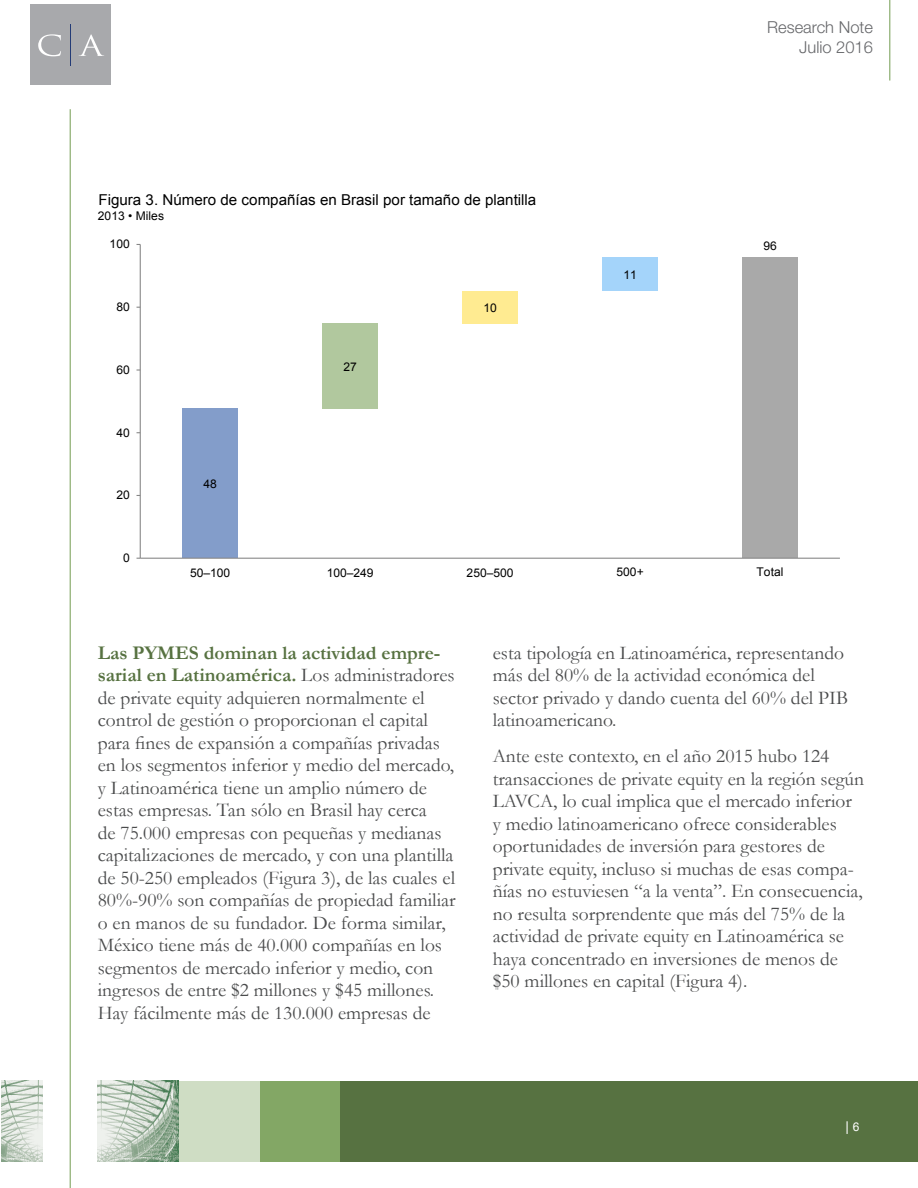
<style>
.page{position:relative;width:918px;height:1188px;background:#fff}
.page>*{position:absolute;margin:0;border:0;box-sizing:border-box;transform-origin:0 0}
.t1{font:19.5px/22.5px "Garamond";color:#4a4b4c}
.t2{font:300 16.5px/19.5px "Helvetica Neue LT Std";color:#67686b;text-align:right}
.t3{font:15px "Arial";color:#000}
.t4{font:13.5px "Arial";color:#fff}
.t5{font:12px "Arial";color:#000}
.s1{font-weight:700;color:#577241}
.s2{font-size:12px}
</style>
<div class="page">
<img style="left:1px;top:1081px;width:42px;height:81px">
<img style="left:98px;top:1081px;width:81px;height:81px">
<hr style="left:889px;top:0;width:1px;height:81px;background:#83a765">
<div style="left:179px;top:1081px;width:81px;height:81px;background:#cfddc4"></div>
<hr style="left:70px;top:109px;width:1px;height:1079px;background:#83a765">
<div style="left:30px;top:4px;width:81px;height:81px;background:#a8a9ac"></div>
<hr style="left:70px;top:24px;width:1px;height:42px;background:#233b76">
<svg style="left:38px;top:34px;width:66px;height:22px"></svg>
<div style="left:260px;top:1081px;width:81px;height:81px;background:#83a765"></div>
<div style="left:341px;top:1081px;width:577px;height:81px;background:#577241"></div>
<div style="left:182px;top:409px;width:56px;height:149px;background:#839dca"></div>
<div style="left:322px;top:324px;width:56px;height:85px;background:#b1c89e"></div>
<div style="left:462px;top:291px;width:56px;height:33px;background:#ffeb91"></div>
<div style="left:602px;top:258px;width:56px;height:33px;background:#a4d4fa"></div>
<div style="left:742px;top:258px;width:56px;height:300px;background:#a9a9a9"></div>
<hr style="left:140px;top:244px;width:1px;height:314px;background:#868686">
<hr style="left:140px;top:558px;width:700px;height:1px;background:#868686">
<p class="t3" style="left:98px;top:190px;width:440px">Figura 3. Número de compañías en Brasil por tamaño de plantilla</p>
<p class="t5" style="left:98px;top:208px;width:68px">2013 • Miles</p>
<p class="t5" style="left:110px;top:236px;width:22px">100</p>
<p class="t5" style="left:116px;top:299px;width:15px">80</p>
<p class="t5" style="left:116px;top:362px;width:15px">60</p>
<p class="t5" style="left:116px;top:424px;width:15px">40</p>
<p class="t5" style="left:116px;top:487px;width:15px">20</p>
<p class="t5" style="left:123px;top:550px;width:8px">0</p>
<p class="t5" style="left:204px;top:476px;width:15px">48</p>
<p class="t5" style="left:343px;top:358px;width:15px">27</p>
<p class="t5" style="left:483px;top:300px;width:15px">10</p>
<p class="t5" style="left:623px;top:267px;width:15px">11</p>
<p class="t2" style="left:767px;top:17px;width:107px">Research Note<br>Julio 2016</p>
<p class="t5" style="left:763px;top:238px;width:15px">96</p>
<p class="t5" style="left:190px;top:565px;width:42px">50–100</p>
<p class="t5" style="left:327px;top:565px;width:48px">100–249</p>
<p class="t5" style="left:467px;top:565px;width:48px">250–500</p>
<p class="t5" style="left:616px;top:564px;width:29px">500+</p>
<p class="t5" style="left:757px;top:564px;width:28px">Total</p>
<p class="t1" style="left:98px;top:641px;width:359px"><span class="s1">Las PYMES dominan la actividad empre&shy;sarial en Latinoamérica.</span> Los administradores de private equity adquieren normalmente el control de gestión o proporcionan el capital para fines de expansión a compañías privadas en los segmentos inferior y medio del mercado, y Latinoamérica tiene un amplio número de estas empresas. Tan sólo en Brasil hay cerca<br>de 75.000 empresas con pequeñas y medianas capitalizaciones de mercado, y con una plantilla de 50-250 empleados (Figura 3), de las cuales el 80%-90% son compañías de propiedad familiar o en manos de su fundador. De forma similar, México tiene más de 40.000 compañías en los segmentos de mercado inferior y medio, con ingresos de entre $2 millones y $45 millones.<br>Hay fácilmente más de 130.000 empresas de</p>
<p class="t1" style="left:493px;top:641px;width:357px">esta tipología en Latinoamérica, representando más del 80% de la actividad económica del sector privado y dando cuenta del 60% del PIB latinoamericano.</p>
<p class="t1" style="left:493px;top:744px;width:373px">Ante este contexto, en el año 2015 hubo 124 transacciones de private equity en la región según LAVCA, lo cual implica que el mercado inferior y medio latinoamericano ofrece considerables oportunidades de inversión para gestores de private equity, incluso si muchas de esas compa&shy;ñías no estuviesen “a la venta”. En consecuencia, no resulta sorprendente que más del 75% de la actividad de private equity en Latinoamérica se haya concentrado en inversiones de menos de $50 millones en capital (Figura 4).</p>
<p class="t4" style="left:845px;top:1117px;width:15px">| <span class="s2">6</span></p>
</div>
